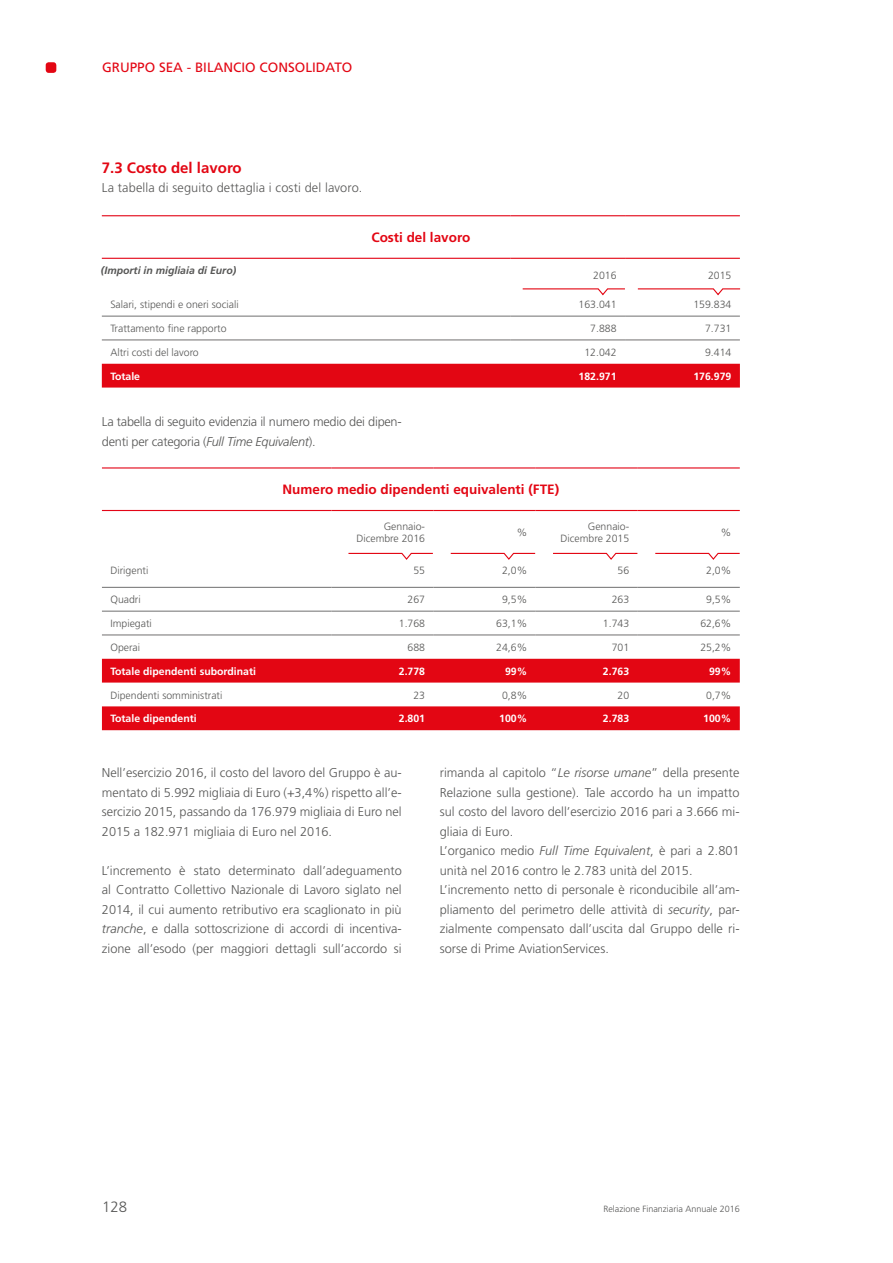
<style>
.page{position:relative;width:893px;height:1263px;background:#fff}
.page>*{position:absolute;margin:0;border:0;box-sizing:border-box;transform-origin:0 0}
.t1{font:700 15px "Frutiger";color:#e30613}
.t2{font:300 15px "Frutiger";color:#575756}
.t3{font:700 13.5px "Frutiger";color:#e30613}
.t4{font:13.5px "Frutiger";color:#e30613}
.t5{font:300 12.75px/19.5px "Frutiger";color:#575756;text-align:justify}
.t6{font:300 12.75px/19.5px "Frutiger";letter-spacing:-.02em;color:#575756}
.t7{font:300 10.5px/12px "Frutiger";color:#575756;text-align:right}
.t8{font:700 10.5px "Frutiger";color:#fff}
.t9{font:italic 700 10.5px "Frutiger";color:#575756}
.t10{font:300 9px "Frutiger";color:#575756}
.s1{font-style:italic}
</style>
<div class="page">
<div style="left:46px;top:62px;width:10px;height:11px;background:#e30613;border-radius:3px"></div>
<div style="left:102px;top:364px;width:638px;height:24px;background:#e30613"></div>
<hr style="left:510px;top:258px;width:115px;height:1px;background:#e30613">
<hr style="left:625px;top:258px;width:115px;height:1px;background:#e30613">
<hr style="left:102px;top:215px;width:408px;height:1px;background:#e30517">
<hr style="left:510px;top:215px;width:115px;height:1px;background:#e30517">
<hr style="left:625px;top:215px;width:115px;height:1px;background:#e30517">
<hr style="left:102px;top:258px;width:408px;height:1px;background:#e30517">
<hr style="left:102px;top:316px;width:408px;height:1px;background:#706f6f">
<hr style="left:510px;top:316px;width:115px;height:1px;background:#706f6f">
<hr style="left:625px;top:316px;width:115px;height:1px;background:#706f6f">
<hr style="left:102px;top:340px;width:408px;height:1px;background:#706f6f">
<hr style="left:510px;top:340px;width:115px;height:1px;background:#706f6f">
<hr style="left:625px;top:340px;width:115px;height:1px;background:#706f6f">
<svg style="left:102px;top:659px;width:638px;height:71px;fill:#e30613"></svg>
<hr style="left:332px;top:510px;width:102px;height:1px;background:#e30613">
<hr style="left:434px;top:510px;width:102px;height:1px;background:#e30613">
<hr style="left:536px;top:510px;width:102px;height:1px;background:#e30613">
<hr style="left:638px;top:510px;width:102px;height:1px;background:#e30613">
<hr style="left:102px;top:467px;width:230px;height:1px;background:#e30517">
<hr style="left:332px;top:467px;width:102px;height:1px;background:#e30517">
<hr style="left:434px;top:467px;width:102px;height:1px;background:#e30517">
<hr style="left:536px;top:467px;width:102px;height:1px;background:#e30517">
<hr style="left:638px;top:467px;width:102px;height:1px;background:#e30517">
<hr style="left:102px;top:510px;width:230px;height:1px;background:#e30517">
<hr style="left:102px;top:587px;width:230px;height:1px;background:#706f6f">
<hr style="left:332px;top:587px;width:102px;height:1px;background:#706f6f">
<hr style="left:434px;top:587px;width:102px;height:1px;background:#706f6f">
<hr style="left:536px;top:587px;width:102px;height:1px;background:#706f6f">
<hr style="left:638px;top:587px;width:102px;height:1px;background:#706f6f">
<hr style="left:102px;top:611px;width:230px;height:1px;background:#706f6f">
<hr style="left:332px;top:611px;width:102px;height:1px;background:#706f6f">
<hr style="left:434px;top:611px;width:102px;height:1px;background:#706f6f">
<hr style="left:536px;top:611px;width:102px;height:1px;background:#706f6f">
<hr style="left:638px;top:611px;width:102px;height:1px;background:#706f6f">
<hr style="left:102px;top:635px;width:230px;height:1px;background:#706f6f">
<hr style="left:332px;top:635px;width:102px;height:1px;background:#706f6f">
<hr style="left:434px;top:635px;width:102px;height:1px;background:#706f6f">
<hr style="left:536px;top:635px;width:102px;height:1px;background:#706f6f">
<hr style="left:638px;top:635px;width:102px;height:1px;background:#706f6f">
<svg style="left:553px;top:552px;width:85px;height:8px"></svg>
<svg style="left:348px;top:552px;width:85px;height:8px"></svg>
<svg style="left:655px;top:552px;width:85px;height:8px"></svg>
<svg style="left:450px;top:552px;width:86px;height:8px"></svg>
<svg style="left:637px;top:288px;width:104px;height:8px"></svg>
<svg style="left:522px;top:288px;width:103px;height:8px"></svg>
<p class="t4" style="left:102px;top:60px;width:252px">GRUPPO SEA - BILANCIO CONSOLIDATO</p>
<p class="t1" style="left:102px;top:159px;width:141px">7.3 Costo del lavoro</p>
<p class="t5" style="left:102px;top:178px;width:262px">La tabella di seguito dettaglia i costi del lavoro.</p>
<p class="t9" style="left:101px;top:265px;width:137px">(Importi in migliaia di Euro)</p>
<p class="t3" style="left:371px;top:230px;width:100px">Costi del lavoro</p>
<p class="t7" style="left:593px;top:270px;width:25px">2016</p>
<p class="t7" style="left:708px;top:270px;width:25px">2015</p>
<p class="t7" style="left:110px;top:299px;width:130px">Salari, stipendi e oneri sociali</p>
<p class="t7" style="left:579px;top:299px;width:39px">163.041</p>
<p class="t7" style="left:693px;top:299px;width:39px">159.834</p>
<p class="t7" style="left:110px;top:322px;width:118px">Trattamento fine rapporto</p>
<p class="t7" style="left:590px;top:322px;width:28px">7.888</p>
<p class="t7" style="left:705px;top:322px;width:28px">7.731</p>
<p class="t7" style="left:110px;top:346px;width:90px">Altri costi del lavoro</p>
<p class="t7" style="left:584px;top:346px;width:34px">12.042</p>
<p class="t7" style="left:705px;top:346px;width:28px">9.414</p>
<p class="t8" style="left:110px;top:370px;width:31px">Totale</p>
<p class="t8" style="left:579px;top:370px;width:39px">182.971</p>
<p class="t8" style="left:693px;top:370px;width:39px">176.979</p>
<p class="t6" style="left:102px;top:412px;width:301px">La tabella di seguito evidenzia il numero medio dei dipen&shy;denti per categoria (<span class="s1">Full Time Equivalent</span>).</p>
<p class="t3" style="left:283px;top:482px;width:278px">Numero medio dipendenti equivalenti (FTE)</p>
<p class="t7" style="left:356px;top:520px;width:70px">Gennaio-<br>Dicembre 2016</p>
<p class="t7" style="left:517px;top:526px;width:12px">%</p>
<p class="t7" style="left:561px;top:520px;width:70px">Gennaio-<br>Dicembre 2015</p>
<p class="t7" style="left:721px;top:526px;width:12px">%</p>
<p class="t7" style="left:110px;top:565px;width:39px">Dirigenti</p>
<p class="t7" style="left:413px;top:565px;width:13px">55</p>
<p class="t7" style="left:502px;top:565px;width:27px">2,0%</p>
<p class="t7" style="left:618px;top:565px;width:13px">56</p>
<p class="t7" style="left:706px;top:565px;width:27px">2,0%</p>
<p class="t7" style="left:110px;top:594px;width:32px">Quadri</p>
<p class="t7" style="left:408px;top:594px;width:19px">267</p>
<p class="t7" style="left:502px;top:594px;width:27px">9,5%</p>
<p class="t7" style="left:612px;top:594px;width:19px">263</p>
<p class="t7" style="left:706px;top:594px;width:27px">9,5%</p>
<p class="t7" style="left:110px;top:617px;width:43px">Impiegati</p>
<p class="t7" style="left:399px;top:617px;width:28px">1.768</p>
<p class="t7" style="left:496px;top:617px;width:32px">63,1%</p>
<p class="t7" style="left:603px;top:617px;width:28px">1.743</p>
<p class="t7" style="left:700px;top:617px;width:32px">62,6%</p>
<p class="t7" style="left:110px;top:641px;width:31px">Operai</p>
<p class="t7" style="left:408px;top:641px;width:19px">688</p>
<p class="t7" style="left:496px;top:641px;width:32px">24,6%</p>
<p class="t7" style="left:612px;top:641px;width:19px">701</p>
<p class="t7" style="left:700px;top:641px;width:32px">25,2%</p>
<p class="t8" style="left:110px;top:665px;width:147px">Totale dipendenti subordinati</p>
<p class="t8" style="left:399px;top:665px;width:28px">2.778</p>
<p class="t8" style="left:505px;top:665px;width:24px">99%</p>
<p class="t8" style="left:603px;top:665px;width:28px">2.763</p>
<p class="t8" style="left:709px;top:665px;width:24px">99%</p>
<p class="t7" style="left:110px;top:689px;width:114px">Dipendenti somministrati</p>
<p class="t7" style="left:413px;top:689px;width:13px">23</p>
<p class="t7" style="left:502px;top:689px;width:27px">0,8%</p>
<p class="t7" style="left:618px;top:689px;width:13px">20</p>
<p class="t7" style="left:706px;top:689px;width:27px">0,7%</p>
<p class="t8" style="left:110px;top:713px;width:88px">Totale dipendenti</p>
<p class="t8" style="left:399px;top:713px;width:28px">2.801</p>
<p class="t8" style="left:499px;top:713px;width:30px">100%</p>
<p class="t8" style="left:603px;top:713px;width:28px">2.783</p>
<p class="t8" style="left:703px;top:713px;width:30px">100%</p>
<p class="t5" style="left:102px;top:763px;width:301px">Nell’esercizio 2016, il costo del lavoro del Gruppo è au&shy;mentato di 5.992 migliaia di Euro (+3,4%) rispetto all’e&shy;sercizio 2015, passando da 176.979 migliaia di Euro nel 2015 a 182.971 migliaia di Euro nel 2016.</p>
<p class="t5" style="left:102px;top:860px;width:301px">L’incremento è stato determinato dall’adeguamento al Contratto Collettivo Nazionale di Lavoro siglato nel 2014, il cui aumento retributivo era scaglionato in più <span class="s1">tranche</span>, e dalla sottoscrizione di accordi di incentiva&shy;zione all’esodo (per maggiori dettagli sull’accordo si</p>
<p class="t5" style="left:440px;top:763px;width:301px;text-align:left">rimanda al capitolo “<span class="s1">Le risorse umane</span>” della presente Relazione sulla gestione). Tale accordo ha un impatto sul costo del lavoro dell’esercizio 2016 pari a 3.666 mi&shy;gliaia di Euro.<br>L’organico medio <span class="s1">Full Time Equivalent</span>, è pari a 2.801 unità nel 2016 contro le 2.783 unità del 2015.<br>L’incremento netto di personale è riconducibile all’am&shy;pliamento del perimetro delle attività di <span class="s1">security</span>, par&shy;zialmente compensato dall’uscita dal Gruppo delle ri&shy;sorse di Prime AviationServices.</p>
<p class="t2" style="left:102px;top:1198px;width:27px">128</p>
<p class="t10" style="left:603px;top:1204px;width:138px">Relazione Finanziaria Annuale 2016</p>
</div>
